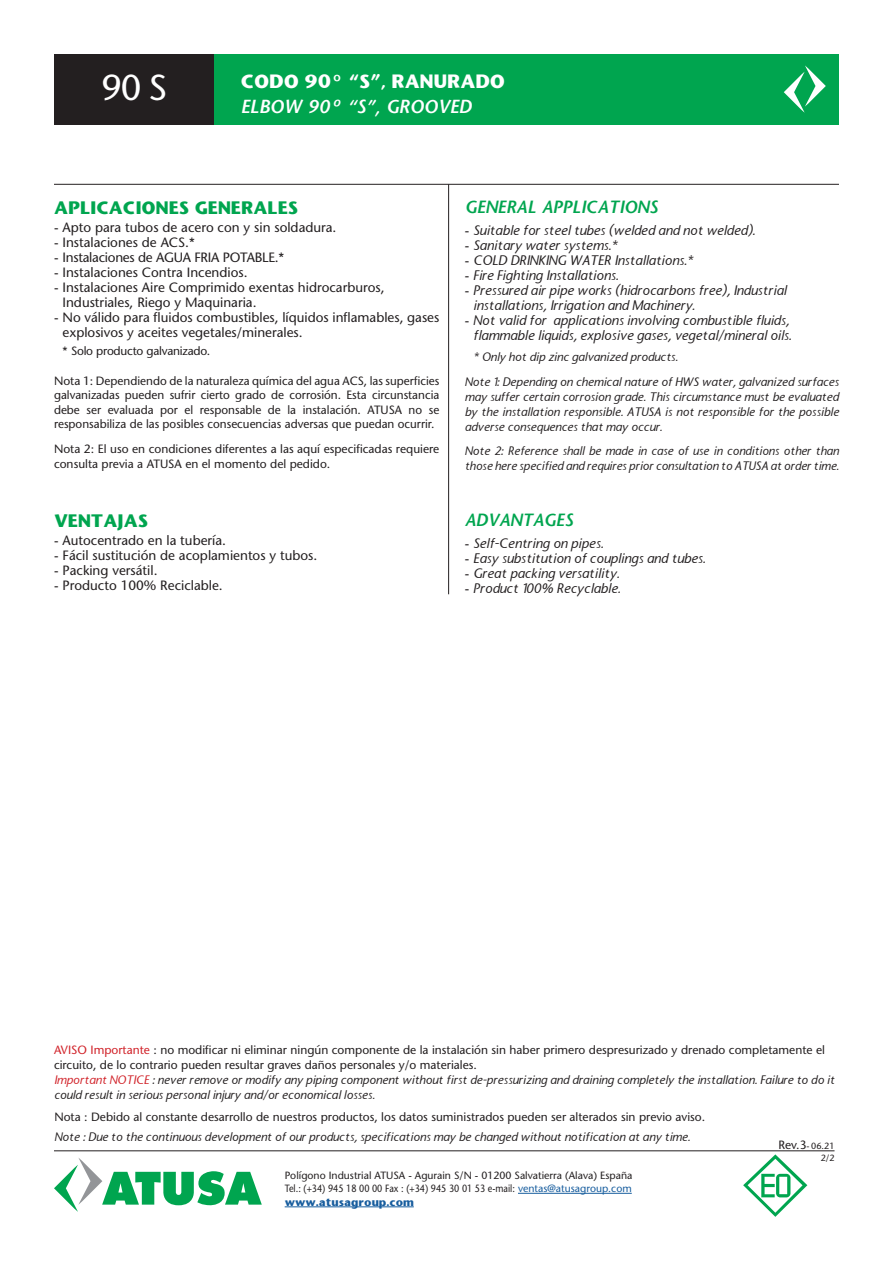
<style>
.page{position:relative;width:893px;height:1263px;background:#fff}
.page>*{position:absolute;margin:0;border:0;box-sizing:border-box;transform-origin:0 0}
.t1{font:500 36px "Stone Sans Std";color:#fff}
.t2{font:700 18px "Stone Sans";color:#fff}
.t3{font:italic 18px "Stone Sans Semi Boold";color:#fff}
.FT-ATUSA-Subtitulos{font:700 16.8px "Stone Sans";color:#00a54f}
.FT-ATUSA-Subtitulos-2{font:italic 16.8px "Stone Sans Semi Boold";color:#00a54f}
.t4{font:italic 500 13.5px/15px "Stone Sans";color:#231f20}
.t5{font:500 13.5px/15px "Stone Sans Std";color:#231f20}
.t6{font:500 13.5px "Stone Sans Std";letter-spacing:-.02em;color:#231f20}
.FT-ATUSA-Nota-Inferi{font:italic 500 12px/15px "Stone Sans";color:#231f20}
.FT-ATUSA-Nota-Superi{font:500 12px/14.4px "Stone Sans Std";color:#231f20}
.FT-ATUSA-Nota-Superi-2{font:500 12px "Stone Sans Std";letter-spacing:-.02em;color:#231f20}
.t7{font:500 10.5px "Stone Sans Std";color:#231f20;scale:.86 1}
.t8{font:500 10.5px "Stone Sans Std";color:#231f20}
.t9{font:700 10.5px "Stone Sans";color:#175d9e}
.t10{font:500 9px "Stone Sans Std";color:#231f20}
.s1{font-family:"Stone Sans Std";font-style:normal}
.s2{color:#d1232a}
.s3{color:#175d9e}
.s4{font-size:12px}
</style>
<div class="page">
<hr style="left:54px;top:1150px;width:780px;height:1px;background:#231f20">
<svg style="left:54px;top:1158px;width:208px;height:54px"></svg>
<hr style="left:518px;top:1193px;width:114px;height:1px;background:#175d9e">
<hr style="left:285px;top:1206px;width:129px;height:1px;background:#175d9e">
<svg style="left:743px;top:1154px;width:64px;height:63px"></svg>
<div style="left:54px;top:54px;width:227px;height:70px;background:#231f20"></div>
<div style="left:214px;top:54px;width:625px;height:70px;background:#00a54f"></div>
<svg style="left:784px;top:65px;width:42px;height:48px"></svg>
<hr style="left:448px;top:184px;width:1px;height:410px;background:#231f20">
<hr style="left:54px;top:184px;width:785px;height:1px;background:#231f20">
<p class="t1" style="left:102px;top:66px;width:67px">90 S</p>
<p class="t2" style="left:241px;top:69px;width:266px">CODO 90 “S”, RANURADO</p>
<p class="t3" style="left:241px;top:95px;width:232px">ELBOW 90 “S”, GROOVED</p>
<p class="FT-ATUSA-Subtitulos" style="left:54px;top:196px;width:246px">APLICACIONES GENERALES</p>
<p class="FT-ATUSA-Subtitulos-2" style="left:465px;top:196px;width:195px">GENERAL APPLICATIONS</p>
<p class="t5" style="left:54px;top:220px;width:284px">- Apto para tubos de acero con y sin soldadura.</p>
<p class="t5" style="left:54px;top:235px;width:142px">- Instalaciones de ACS.*</p>
<p class="t6" style="left:54px;top:250px;width:232px">- Instalaciones de AGUA FRIA POTABLE.*</p>
<p class="t5" style="left:54px;top:265px;width:195px">- Instalaciones Contra Incendios.</p>
<p class="t5" style="left:63px;top:280px;width:324px;text-indent:-9px">- Instalaciones Aire Comprimido exentas hidrocarburos,<br>Industriales, Riego y Maquinaria.</p>
<p class="t5" style="left:63px;top:310px;width:378px;text-indent:-9px">- No válido para fluidos combustibles, líquidos inflamables, gases explosivos y aceites vegetales/minerales.</p>
<p class="FT-ATUSA-Nota-Superi-2" style="left:63px;top:344px;width:149px">* Solo producto galvanizado.</p>
<p class="FT-ATUSA-Nota-Superi" style="left:54px;top:374px;width:387px;text-align:justify">Nota 1: Dependiendo de la naturaleza química del agua ACS, las superficies galvanizadas pueden sufrir cierto grado de corrosión. Esta circunstancia debe ser evaluada por el responsable de la instalación. ATUSA no se responsabiliza de las posibles consecuencias adversas que puedan ocurrir.</p>
<p class="FT-ATUSA-Nota-Superi" style="left:54px;top:442px;width:387px">Nota 2: El uso en condiciones diferentes a las aquí especificadas requiere consulta previa a ATUSA en el momento del pedido.</p>
<p class="t4" style="left:465px;top:223px;width:292px"><span class="s1">-</span> Suitable for steel tubes (welded and not welded).</p>
<p class="t4" style="left:465px;top:238px;width:154px"><span class="s1">-</span> Sanitary water systems.*</p>
<p class="t4" style="left:465px;top:253px;width:230px"><span class="s1">-</span> COLD DRINKING WATER Installations.*</p>
<p class="t4" style="left:465px;top:268px;width:155px"><span class="s1">-</span> Fire Fighting Installations.</p>
<p class="t4" style="left:473px;top:283px;width:315px;text-indent:-9px"><span class="s1">-</span> Pressured air pipe works (hidrocarbons free), Industrial installations, Irrigation and Machinery.</p>
<p class="t4" style="left:465px;top:313px;width:328px;text-align:right"><span class="s1">-</span> Not valid for applications involving combustible fluids, flammable liquids, explosive gases, vegetal/mineral oils.</p>
<p class="FT-ATUSA-Nota-Inferi" style="left:473px;top:350px;width:206px">* Only hot dip zinc galvanized products.</p>
<p class="FT-ATUSA-Nota-Inferi" style="left:465px;top:374px;width:376px;text-align:justify">Note 1: Depending on chemical nature of HWS water, galvanized surfaces may suffer certain corrosion grade. This circumstance must be evaluated by the installation responsible. ATUSA is not responsible for the possible adverse consequences that may occur.</p>
<p class="FT-ATUSA-Nota-Inferi" style="left:465px;top:443px;width:376px">Note 2: Reference shall be made in case of use in conditions other than those here specified and requires prior consultation to ATUSA at order time.</p>
<p class="FT-ATUSA-Subtitulos" style="left:54px;top:509px;width:96px">VENTAJAS</p>
<p class="FT-ATUSA-Subtitulos-2" style="left:465px;top:509px;width:110px">ADVANTAGES</p>
<p class="t5" style="left:54px;top:533px;width:174px">- Autocentrado en la tubería.</p>
<p class="t5" style="left:54px;top:548px;width:265px">- Fácil sustitución de acoplamientos y tubos.</p>
<p class="t5" style="left:54px;top:563px;width:105px">- Packing versátil.</p>
<p class="t5" style="left:54px;top:578px;width:170px">- Producto 100% Reciclable.</p>
<p class="t4" style="left:465px;top:536px;width:140px"><span class="s1">-</span> Self-Centring on pipes.</p>
<p class="t4" style="left:465px;top:551px;width:242px"><span class="s1">-</span> Easy substitution of couplings and tubes.</p>
<p class="t4" style="left:465px;top:566px;width:156px"><span class="s1">-</span> Great packing versatility.</p>
<p class="t4" style="left:465px;top:581px;width:157px"><span class="s1">-</span> Product 100% Recyclable.</p>
<p class="FT-ATUSA-Nota-Superi" style="left:54px;top:1042px;width:772px;line-height:15px"><span class="s2">AVISO Importante</span> : no modificar ni eliminar ningún componente de la instalación sin haber primero despresurizado y drenado completamente el circuito, de lo contrario pueden resultar graves daños personales y/o materiales.</p>
<p class="FT-ATUSA-Nota-Inferi" style="left:54px;top:1072px;width:782px"><span class="s2">Important NOTICE</span> : never remove or modify any piping component without first de-pressurizing and draining completely the installation. Failure to do it could result in serious personal injury and/or economical losses.</p>
<p class="FT-ATUSA-Nota-Superi" style="left:54px;top:1110px;width:652px">Nota : Debido al constante desarrollo de nuestros productos, los datos suministrados pueden ser alterados sin previo aviso.</p>
<p class="FT-ATUSA-Nota-Inferi" style="left:54px;top:1129px;width:637px">Note : Due to the continuous development of our products, specifications may be changed without notification at any time.</p>
<p class="t8" style="left:285px;top:1169px;width:349px">Polígono Industrial ATUSA - Agurain S/N - 01200 Salvatierra (Alava) España</p>
<p class="t7" style="left:285px;top:1182px;width:405px">Tel.: (+34) 945 18 00 00 Fax : (+34) 945 30 01 53 e-mail: <span class="s3">ventas@atusagroup.com</span></p>
<p class="t9" style="left:285px;top:1195px;width:131px">www.atusagroup.com</p>
<p class="t10" style="left:778px;top:1140px;width:58px"><span class="s4">Rev.3</span>- 06.21</p>
<p class="t10" style="left:821px;top:1152px;width:15px">2/2</p>
</div>
